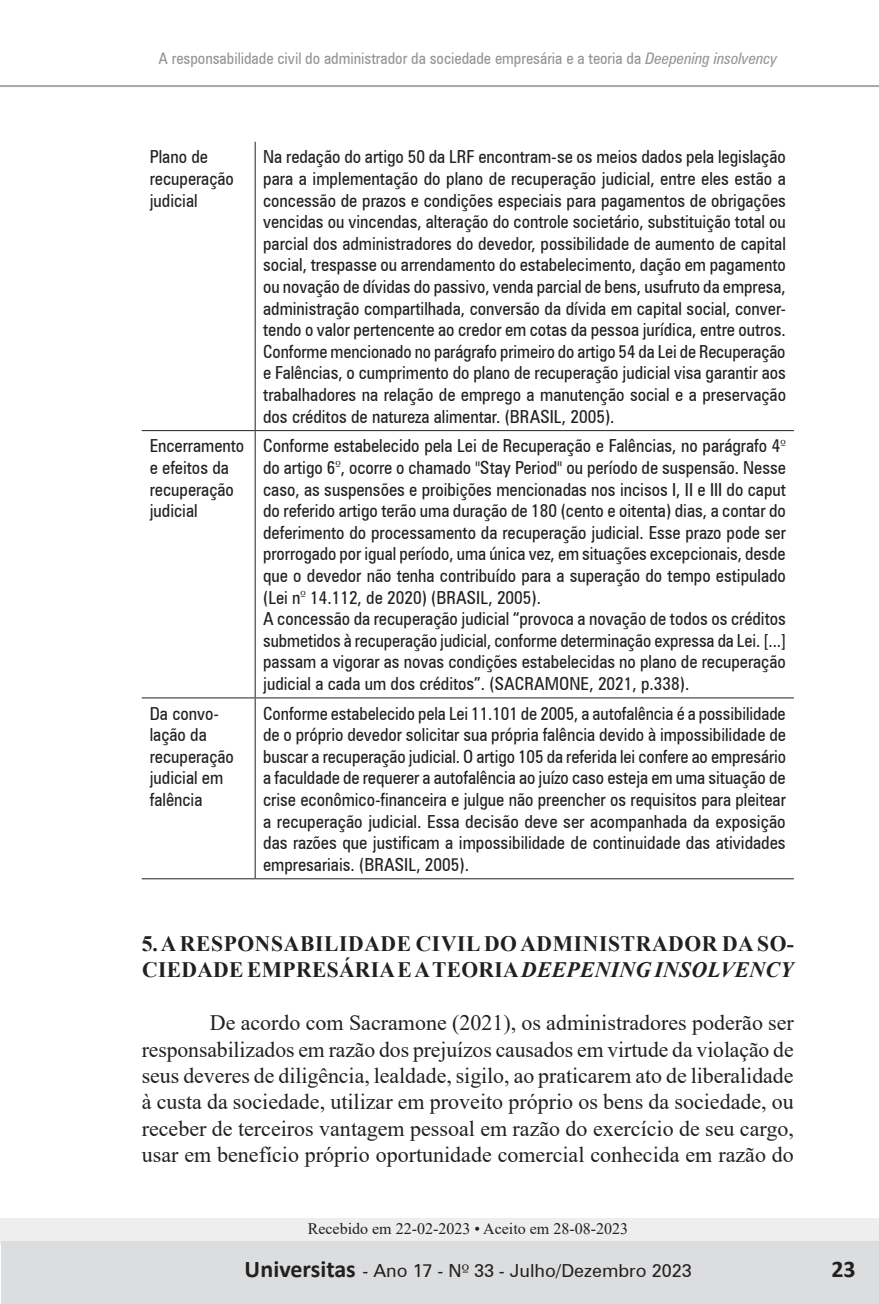
<style>
.page{position:relative;width:879px;height:1304px;background:#fff}
.page>*{position:absolute;margin:0;border:0;box-sizing:border-box;transform-origin:0 0}
.t1{font:700 24px "Calibri";color:#231f20}
.t2{font:22px/26.4px "Times New Roman";color:#231f20;text-align:justify}
.t3{font:700 22px/26.4px "Times New Roman";letter-spacing:.03em;color:#231f20}
.t4{font:condensed 18px/21.6px "Zurich BT";color:#231f20}
.t5{font:18px "Zurich BT";color:#231f20}
.t6{font:condensed 16px "Zurich BT";color:#939598}
.t7{font:16px "Times New Roman";color:#231f20}
.s1{font-style:italic}
.s2{font-family:"Zurich BT";font-weight:400;font-size:18px}
.s3{font-family:"Zapf Humanist 601 BT"}
</style>
<div class="page">
<div style="left:0;top:1218px;width:879px;height:27px;background:#eeeeef"></div>
<div style="left:1px;top:1242px;width:878px;height:62px;background:#dcdddf"></div>
<hr style="left:0;top:85px;width:879px;height:2px;background:#a8a9ad">
<hr style="left:255px;top:142px;width:1px;height:288px;background:#231f20">
<hr style="left:142px;top:430px;width:113px;height:1px;background:#231f20">
<hr style="left:255px;top:430px;width:539px;height:1px;background:#231f20">
<hr style="left:255px;top:431px;width:1px;height:266px;background:#231f20">
<hr style="left:142px;top:697px;width:113px;height:1px;background:#231f20">
<hr style="left:255px;top:697px;width:539px;height:1px;background:#231f20">
<hr style="left:255px;top:698px;width:1px;height:180px;background:#231f20">
<hr style="left:142px;top:878px;width:113px;height:1px;background:#231f20">
<hr style="left:255px;top:878px;width:539px;height:1px;background:#231f20">
<p class="t6" style="left:158px;top:48px;width:620px">A responsabilidade civil do administrador da sociedade empresária e a teoria da <span class="s1">Deepening insolvency</span></p>
<p class="t4" style="left:150px;top:146px;width:86px">Plano de recuperação judicial</p>
<p class="t4" style="left:263px;top:146px;width:524px;text-align:justify">Na redação do artigo 50 da LRF encontram-se os meios dados pela legislação para a implementação do plano de recuperação judicial, entre eles estão a concessão de prazos e condições especiais para pagamentos de obrigações vencidas ou vincendas, alteração do controle societário, substituição total ou parcial dos administradores do devedor, possibilidade de aumento de capital social, trespasse ou arrendamento do estabelecimento, dação em pagamento ou novação de dívidas do passivo, venda parcial de bens, usufruto da empresa, administração compartilhada, conversão da dívida em capital social, conver&shy;tendo o valor pertencente ao credor em cotas da pessoa jurídica, entre outros.<br>Conforme mencionado no parágrafo primeiro do artigo 54 da Lei de Recuperação e Falências, o cumprimento do plano de recuperação judicial visa garantir aos trabalhadores na relação de emprego a manutenção social e a preservação dos créditos de natureza alimentar. (BRASIL, 2005).</p>
<p class="t4" style="left:150px;top:435px;width:96px">Encerramento e efeitos da recuperação judicial</p>
<p class="t4" style="left:263px;top:435px;width:524px">Conforme estabelecido pela Lei de Recuperação e Falências, no parágrafo 4<sup>º </sup>do artigo 6<sup>º</sup>, ocorre o chamado "Stay Period" ou período de suspensão. Nesse caso, as suspensões e proibições mencionadas nos incisos I, II e III do caput do referido artigo terão uma duração de 180 (cento e oitenta) dias, a contar do deferimento do processamento da recuperação judicial. Esse prazo pode ser prorrogado por igual período, uma única vez, em situações excepcionais, desde que o devedor não tenha contribuído para a superação do tempo estipulado (Lei n<sup>º</sup> 14.112, de 2020) (BRASIL, 2005).<br>A concessão da recuperação judicial “provoca a novação de todos os créditos submetidos à recuperação judicial, conforme determinação expressa da Lei. [...] passam a vigorar as novas condições estabelecidas no plano de recuperação judicial a cada um dos créditos”. (SACRAMONE, 2021, p.338).</p>
<p class="t4" style="left:150px;top:702px;width:86px">Da convo&shy;lação da recuperação judicial em falência</p>
<p class="t4" style="left:263px;top:702px;width:524px;text-align:justify">Conforme estabelecido pela Lei 11.101 de 2005, a autofalência é a possibilidade de o próprio devedor solicitar sua própria falência devido à impossibilidade de buscar a recuperação judicial. O artigo 105 da referida lei confere ao empresário a faculdade de requerer a autofalência ao juízo caso esteja em uma situação de crise econômico-financeira e julgue não preencher os requisitos para pleitear a recuperação judicial. Essa decisão deve ser acompanhada da exposição das razões que justificam a impossibilidade de continuidade das atividades empresariais. (BRASIL, 2005).</p>
<p class="t3" style="left:142px;top:930px;width:653px">5. A RESPONSABILIDADE CIVIL DO ADMINISTRADOR DA SO-<br>CIEDADE EMPRESÁRIA E A TEORIA <span class="s1">DEEPENING INSOLVENCY</span></p>
<p class="t2" style="left:142px;top:1009px;width:653px;text-indent:68px">De acordo com Sacramone (2021), os administradores poderão ser responsabilizados em razão dos prejuízos causados em virtude da violação de seus deveres de diligência, lealdade, sigilo, ao praticarem ato de liberalidade à custa da sociedade, utilizar em proveito próprio os bens da sociedade, ou receber de terceiros vantagem pessoal em razão do exercício de seu cargo, usar em benefício próprio oportunidade comercial conhecida em razão do</p>
<p class="t7" style="left:308px;top:1218px;width:322px">Recebido em 22-02-2023 • Aceito em 28-08-2023</p>
<p class="t5" style="left:474px;top:1260px;width:219px">33 - Julho/Dezembro 2023</p>
<h1 class="t1" style="left:832px;top:1252px;width:26px">23</h1>
<h1 class="t1" style="left:244px;top:1252px;width:113px">UUniversitas</h1>
<h1 class="t1" style="left:271px;top:1252px;width:163px">niversitas<span class="s2">- Ano 17</span></h1>
<p class="t5" style="left:372px;top:1260px;width:311px">- Ano 2 - N<span class="s3">º</span> - Julho/Dezembro 20 9</p>
</div>
